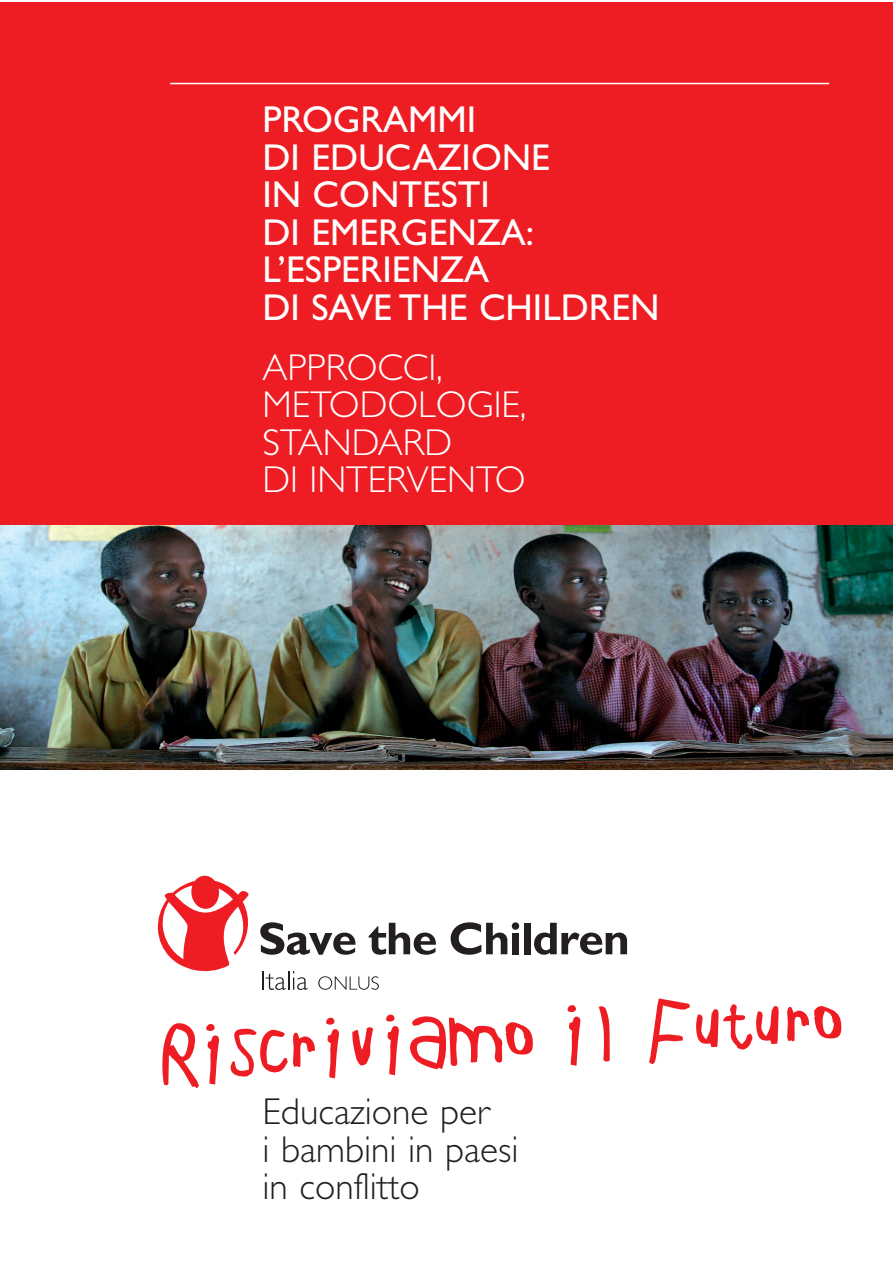
<style>
.page{position:relative;width:893px;height:1263px;background:#fff}
.page>*{position:absolute;margin:0;border:0;box-sizing:border-box;transform-origin:0 0}
.t1{font:71.1px "Childs Play Age Seven";color:#ee1d23}
.t2{font:37.5px/37.5px "Gill Sans";color:#fff}
.t3{font:300 37.5px/37.5px "Gill Sans";color:#fff}
.t4{font:300 37.5px/37.5px "Gill Sans";color:#231f20}
</style>
<div class="page">
<div style="left:0;top:2px;width:893px;height:768px;background:#ee1d23"></div>
<img style="left:0;top:525px;width:893px;height:245px">
<svg style="left:260px;top:922px;width:96px;height:33px"></svg>
<svg style="left:369px;top:923px;width:67px;height:32px"></svg>
<svg style="left:451px;top:922px;width:56px;height:33px"></svg>
<div style="left:512px;top:933px;width:7px;height:21px;background:#231f20"></div>
<div style="left:512px;top:922px;width:7px;height:8px;background:#231f20;border-radius:50%"></div>
<div style="left:524px;top:923px;width:6px;height:31px;background:#231f20"></div>
<svg style="left:534px;top:923px;width:93px;height:32px"></svg>
<svg style="left:157px;top:875px;width:92px;height:97px"></svg>
<svg style="left:263px;top:971px;width:45px;height:19px"></svg>
<svg style="left:318px;top:976px;width:61px;height:14px"></svg>
<hr style="left:170px;top:83px;width:659px;height:1px;background:#fff">
<p class="t2" style="left:262px;top:101px;width:399px">PROGRAMMI<br>DI EDUCAZIONE<br>IN CONTESTI<br>DI EMERGENZA:<br>L’ESPERIENZA<br>DI SAVE THE CHILDREN</p>
<p class="t3" style="left:262px;top:348px;width:266px">APPROCCI,<br>METODOLOGIE,<br>STANDARD<br>DI INTERVENTO</p>
<h1 class="t1" style="left:158px;top:1021px;width:686px;rotate:-3deg">Riscriviamo il Futuro</h1>
<p class="t4" style="left:262px;top:1092px;width:257px">Educazione per<br>i bambini in paesi in conflitto</p>
</div>
